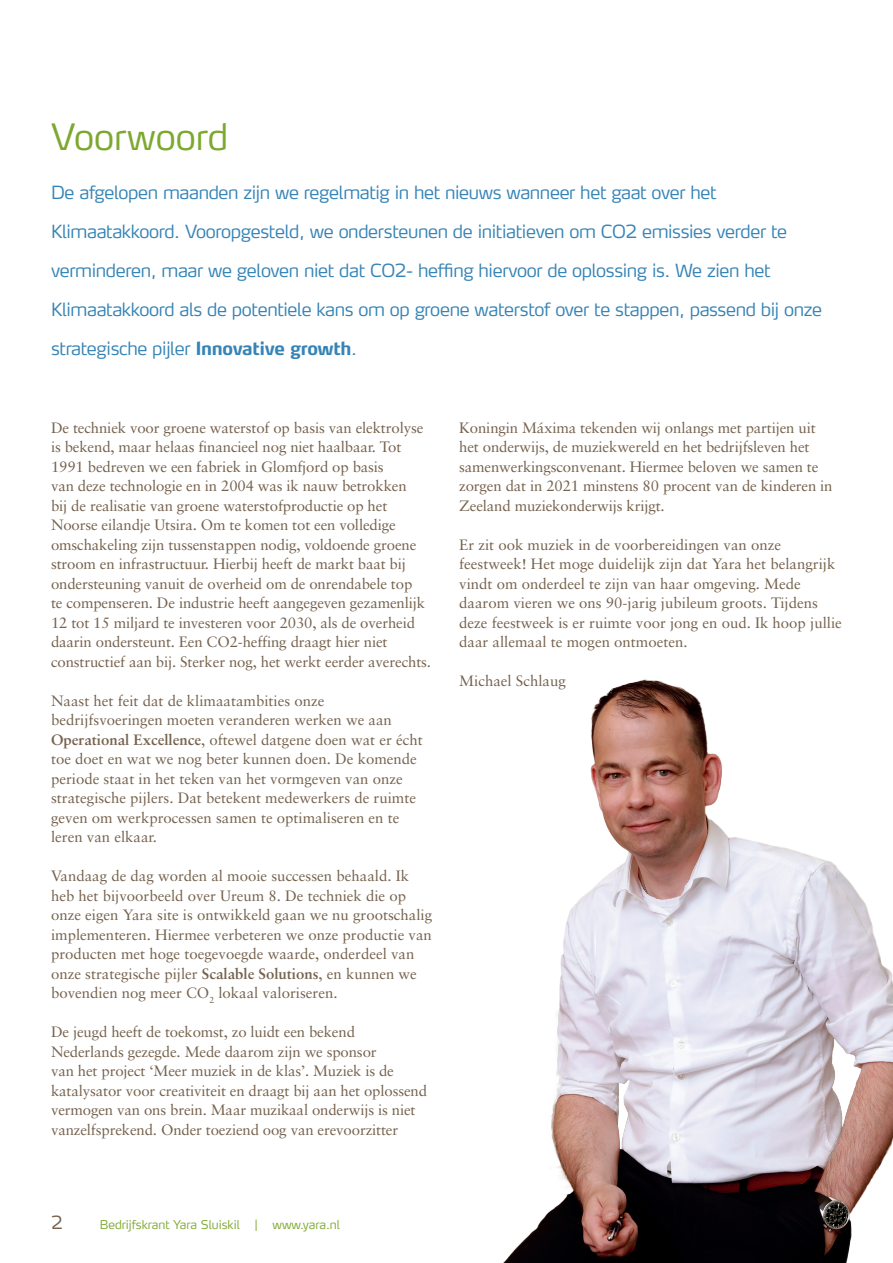
<style>
.page{position:relative;width:893px;height:1263px;background:#fff}
.page>*{position:absolute;margin:0;border:0;box-sizing:border-box;transform-origin:0 0}
.Kop_1{font:300 36px "Max LF";color:#7da830}
.intro{font:300 18px/39px "Max LF";letter-spacing:-.02em;color:#3684b6}
.t1{font:300 18px "Max LF";color:#75614d}
.t2{font:15px/19.5px "Sabon";letter-spacing:-.01em;color:#75614d}
.t3{font:300 12px "Max LF";color:#7da830}
.s1{font-weight:700}
</style>
<div class="page">
<hr style="left:892px;top:0;width:1px;height:187px;background:#f7931d">
<img style="left:503px;top:679px;width:390px;height:584px">
<p class="Kop_1" style="left:51px;top:114px;width:179px">Voorwoord</p>
<p class="intro" style="left:51px;top:172px;width:773px">De afgelopen maanden zijn we regelmatig in het nieuws wanneer het gaat over het Klimaatakkoord. Vooropgesteld, we ondersteunen de initiatieven om CO2 emissies verder te verminderen, maar we geloven niet dat CO2- heffing hiervoor de oplossing is. We zien het Klimaatakkoord als de potentiele kans om op groene waterstof over te stappen, passend bij onze strategische pijler <span class="s1">Innovative growth</span>.</p>
<p class="t2" style="left:51px;top:417px;width:382px">De techniek voor groene waterstof op basis van elektrolyse is bekend, maar helaas financieel nog niet haalbaar. Tot 1991 bedreven we een fabriek in Glomfjord op basis<br>van deze technologie en in 2004 was ik nauw betrokken<br>bij de realisatie van groene waterstofproductie op het Noorse eilandje Utsira. Om te komen tot een volledige omschakeling zijn tussenstappen nodig, voldoende groene stroom en infrastructuur. Hierbij heeft de markt baat bij ondersteuning vanuit de overheid om de onrendabele top<br>te compenseren. De industrie heeft aangegeven gezamenlijk 12 tot 15 miljard te investeren voor 2030, als de overheid daarin ondersteunt. Een CO2-heffing draagt hier niet constructief aan bij. Sterker nog, het werkt eerder averechts.</p>
<p class="t2" style="left:51px;top:690px;width:373px">Naast het feit dat de klimaatambities onze bedrijfsvoeringen moeten veranderen werken we aan <span class="s1">Operational Excellence</span>, oftewel datgene doen wat er écht toe doet en wat we nog beter kunnen doen. De komende periode staat in het teken van het vormgeven van onze strategische pijlers. Dat betekent medewerkers de ruimte geven om werkprocessen samen te optimaliseren en te leren van elkaar.</p>
<p class="t2" style="left:51px;top:866px;width:383px">Vandaag de dag worden al mooie successen behaald. Ik heb het bijvoorbeeld over Ureum 8. De techniek die op onze eigen Yara site is ontwikkeld gaan we nu grootschalig implementeren. Hiermee verbeteren we onze productie van producten met hoge toegevoegde waarde, onderdeel van onze strategische pijler <span class="s1">Scalable Solutions</span>, en kunnen we bovendien nog meer CO<sub>2</sub> lokaal valoriseren.</p>
<p class="t2" style="left:51px;top:1022px;width:378px">De jeugd heeft de toekomst, zo luidt een bekend Nederlands gezegde. Mede daarom zijn we sponsor<br>van het project ‘Meer muziek in de klas’. Muziek is de katalysator voor creativiteit en draagt bij aan het oplossend vermogen van ons brein. Maar muzikaal onderwijs is niet vanzelfsprekend. Onder toeziend oog van erevoorzitter</p>
<p class="t2" style="left:459px;top:417px;width:375px">Koningin Máxima tekenden wij onlangs met partijen uit het onderwijs, de muziekwereld en het bedrijfsleven het samenwerkingsconvenant. Hiermee beloven we samen te zorgen dat in 2021 minstens 80 procent van de kinderen in Zeeland muziekonderwijs krijgt.</p>
<p class="t2" style="left:459px;top:534px;width:384px">Er zit ook muziek in de voorbereidingen van onze feestweek! Het moge duidelijk zijn dat Yara het belangrijk vindt om onderdeel te zijn van haar omgeving. Mede daarom vieren we ons 90-jarig jubileum groots. Tijdens deze feestweek is er ruimte voor jong en oud. Ik hoop jullie daar allemaal te mogen ontmoeten.</p>
<p class="t2" style="left:459px;top:671px;width:108px">Michael Schlaug</p>
<p class="t1" style="left:51px;top:1211px;width:13px">2</p>
<p class="t3" style="left:100px;top:1217px;width:242px">Bedrijfskrant Yara Sluiskil | www.yara.nl</p>
</div>
